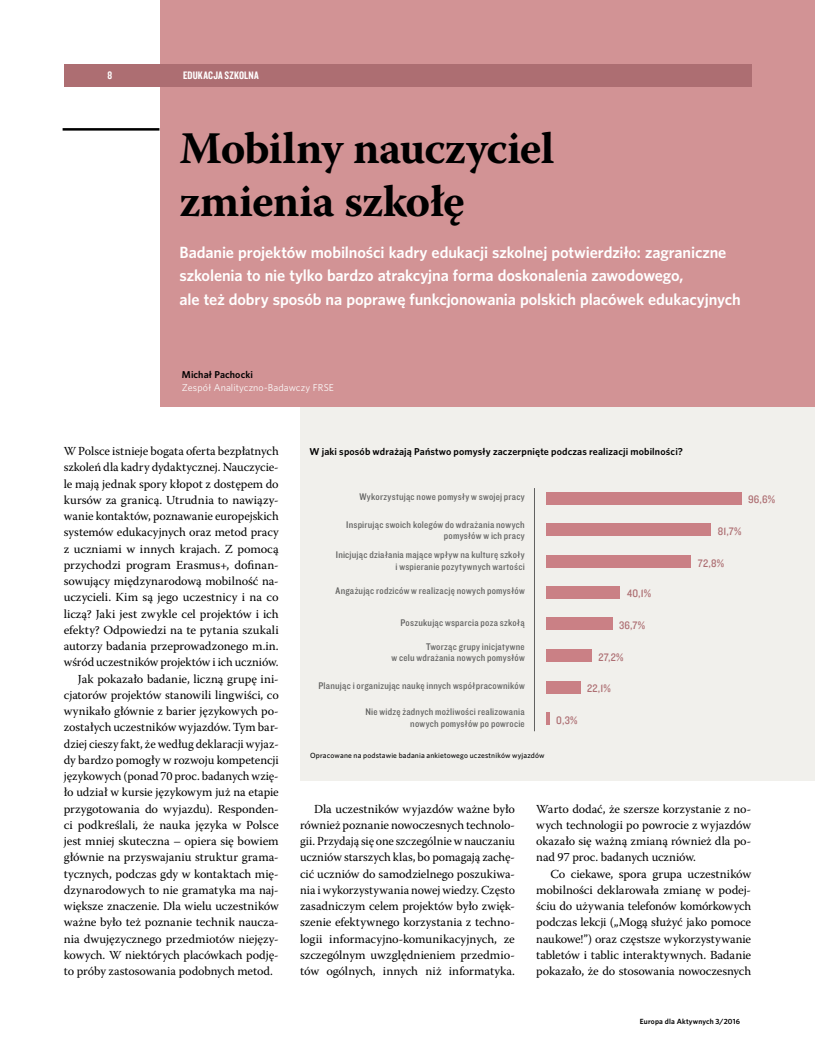
<style>
.page{position:relative;width:815px;height:1063px;background:#fff}
.page>*{position:absolute;margin:0;border:0;box-sizing:border-box;transform-origin:0 0}
.t1{font:700 45px/53.8px "Warnock Pro";letter-spacing:-.02em;color:#000}
.t2{font:600 16.25px/23.8px "Whitney";letter-spacing:-.01em;color:#fff}
.t3{font:12.25px/16.2px "Warnock Pro";letter-spacing:-.005em;color:#000;text-align:justify}
.t4{font:11.25px "Knockout 30 Junior Welterwt";letter-spacing:.03em;color:#ad6e72}
.t5{font:11.25px "Knockout 49 Liteweight";letter-spacing:.015em;color:#fff}
.t6{font:10px/11.2px "Knockout 30 Junior Welterwt";letter-spacing:.02em;color:#616160;text-align:right}
.t7{font:600 10px "Whitney";letter-spacing:.015em;color:#000}
.t8{font:10px "Whitney";letter-spacing:.01em;color:#fcfbfa}
.t9{font:500 7.5px "Whitney";letter-spacing:.025em;color:#000}
.t10{font:600 7.5px "Whitney";letter-spacing:.02em;color:#000}
</style>
<div class="page">
<div style="left:300px;top:405px;width:515px;height:375px;background:#f1f0ec"></div>
<div style="left:161px;top:0;width:654px;height:406px;background:#d29395"></div>
<div style="left:64px;top:64px;width:687px;height:23px;background:#ad6e72"></div>
<hr style="left:63px;top:128px;width:96px;height:3px;background:#000">
<hr style="left:534px;top:488px;width:1px;height:243px;background:#616160">
<div style="left:546px;top:492px;width:195px;height:12px;background:#ca8085"></div>
<div style="left:546px;top:524px;width:165px;height:12px;background:#ca8085"></div>
<div style="left:546px;top:555px;width:145px;height:12px;background:#ca8085"></div>
<div style="left:546px;top:586px;width:74px;height:12px;background:#ca8085"></div>
<div style="left:546px;top:618px;width:66px;height:12px;background:#ca8085"></div>
<div style="left:546px;top:649px;width:46px;height:13px;background:#ca8085"></div>
<div style="left:546px;top:681px;width:34px;height:12px;background:#ca8085"></div>
<hr style="left:546px;top:712px;width:4px;height:13px;background:#ca8085">
<p class="t5" style="left:107px;top:68px;width:6px">8</p>
<p class="t5" style="left:183px;top:68px;width:77px">EDUKACJA SZKOLNA</p>
<h1 class="t1" style="left:180px;top:120px;width:376px">Mobilny nauczyciel zmienia szkołę</h1>
<p class="t2" style="left:180px;top:240px;width:563px">Badanie projektów mobilności kadry edukacji szkolnej potwierdziło: zagraniczne szkolenia to nie tylko bardzo atrakcyjna forma doskonalenia zawodowego,<br>ale też dobry sposób na poprawę funkcjonowania polskich placówek edukacyjnych</p>
<p class="t7" style="left:182px;top:367px;width:73px">Michał Pachocki</p>
<p class="t8" style="left:182px;top:381px;width:154px">Zespół Analityczno-Badawczy FRSE</p>
<p class="t3" style="left:64px;top:443px;width:216px">W Polsce istnieje bogata oferta bezpłatnych</p>
<p class="t3" style="left:64px;top:459px;width:216px">szkoleń dla kadry dydaktycznej. Nauczycie-</p>
<p class="t3" style="left:64px;top:475px;width:216px">le mają jednak spory kłopot z dostępem do</p>
<p class="t3" style="left:64px;top:491px;width:216px">kursów za granicą. Utrudnia to nawiązy-</p>
<p class="t3" style="left:64px;top:508px;width:216px">wanie kontaktów, poznawanie europejskich</p>
<p class="t3" style="left:64px;top:524px;width:216px">systemów edukacyjnych oraz metod pracy</p>
<p class="t3" style="left:64px;top:540px;width:216px">z uczniami w innych krajach. Z pomocą</p>
<p class="t3" style="left:64px;top:556px;width:216px">przychodzi program Erasmus+, dofinan-</p>
<p class="t3" style="left:64px;top:573px;width:216px">sowujący międzynarodową mobilność na-</p>
<p class="t3" style="left:64px;top:589px;width:216px">uczycieli. Kim są jego uczestnicy i na co</p>
<p class="t3" style="left:64px;top:605px;width:216px">liczą? Jaki jest zwykle cel projektów i ich</p>
<p class="t3" style="left:64px;top:621px;width:216px">efekty? Odpowiedzi na te pytania szukali</p>
<p class="t3" style="left:64px;top:638px;width:216px">autorzy badania przeprowadzonego m.in.</p>
<p class="t3" style="left:64px;top:654px;width:216px">wśród uczestników projektów i ich uczniów.</p>
<p class="t3" style="left:78px;top:670px;width:202px">Jak pokazało badanie, liczną grupę ini-</p>
<p class="t3" style="left:64px;top:686px;width:216px">cjatorów projektów stanowili lingwiści, co</p>
<p class="t3" style="left:64px;top:703px;width:216px">wynikało głównie z barier językowych po-</p>
<p class="t3" style="left:64px;top:719px;width:216px">zostałych uczestników wyjazdów. Tym bar-</p>
<p class="t3" style="left:64px;top:735px;width:216px">dziej cieszy fakt, że według deklaracji wyjaz-</p>
<p class="t3" style="left:64px;top:751px;width:216px">dy bardzo pomogły w rozwoju kompetencji</p>
<p class="t3" style="left:64px;top:768px;width:216px">językowych (ponad 70 proc. badanych wzię-</p>
<p class="t3" style="left:64px;top:784px;width:216px">ło udział w kursie językowym już na etapie</p>
<p class="t3" style="left:64px;top:800px;width:216px">przygotowania do wyjazdu). Responden-</p>
<p class="t3" style="left:64px;top:816px;width:216px">ci podkreślali, że nauka języka w Polsce</p>
<p class="t3" style="left:64px;top:833px;width:216px">jest mniej skuteczna – opiera się bowiem</p>
<p class="t3" style="left:64px;top:849px;width:216px">głównie na przyswajaniu struktur grama-</p>
<p class="t3" style="left:64px;top:865px;width:216px">tycznych, podczas gdy w kontaktach mię-</p>
<p class="t3" style="left:64px;top:881px;width:216px">dzynarodowych to nie gramatyka ma naj-</p>
<p class="t3" style="left:64px;top:898px;width:216px">większe znaczenie. Dla wielu uczestników</p>
<p class="t3" style="left:64px;top:914px;width:216px">ważne było też poznanie technik naucza-</p>
<p class="t3" style="left:64px;top:930px;width:216px">nia dwujęzycznego przedmiotów niejęzy-</p>
<p class="t3" style="left:64px;top:946px;width:216px">kowych. W niektórych placówkach podję-</p>
<p class="t3" style="left:64px;top:963px;width:211px">to próby zastosowania podobnych metod.</p>
<p class="t7" style="left:310px;top:445px;width:375px">W jaki sposób wdrażają Państwo pomysły zaczerpnięte podczas realizacji mobilności?</p>
<p class="t6" style="left:359px;top:490px;width:167px">Wykorzystując nowe pomysły w swojej pracy</p>
<p class="t6" style="left:346px;top:518px;width:180px">Inspirując swoich kolegów do wdrażania nowych pomysłów w ich pracy</p>
<p class="t6" style="left:336px;top:549px;width:190px">Inicjując działania mające wpływ na kulturę szkoły i wspieranie pozytywnych wartości</p>
<p class="t6" style="left:336px;top:585px;width:191px">Angażując rodziców w realizację nowych pomysłów</p>
<p class="t4" style="left:627px;top:586px;width:25px">40,1%</p>
<p class="t6" style="left:400px;top:617px;width:126px">Poszukując wsparcia poza szkołą</p>
<p class="t4" style="left:619px;top:618px;width:27px">36,7%</p>
<p class="t4" style="left:598px;top:649px;width:27px">27,2%</p>
<p class="t6" style="left:392px;top:641px;width:135px">Tworząc grupy inicjatywne<br>w celu wdrażania nowych pomysłów</p>
<p class="t6" style="left:318px;top:680px;width:208px">Planując i organizując naukę innych współpracowników</p>
<p class="t4" style="left:587px;top:681px;width:25px">22,1%</p>
<p class="t4" style="left:556px;top:713px;width:23px">0,3%</p>
<p class="t6" style="left:366px;top:706px;width:161px">Nie widzę żadnych możliwości realizowania nowych pomysłów po powrocie</p>
<p class="t9" style="left:310px;top:750px;width:236px">Opracowane na podstawie badania ankietowego uczestników wyjazdów</p>
<p class="t4" style="left:748px;top:492px;width:29px">96,6%</p>
<p class="t4" style="left:718px;top:524px;width:25px">81,7%</p>
<p class="t4" style="left:698px;top:555px;width:28px">72,8%</p>
<p class="t3" style="left:300px;top:800px;width:216px;text-indent:14px">Dla uczestników wyjazdów ważne było również poznanie nowoczesnych technolo&shy;gii. Przydają się one szczególnie w nauczaniu uczniów starszych klas, bo pomagają zachę&shy;cić uczniów do samodzielnego poszukiwa&shy;nia i wykorzystywania nowej wiedzy. Często zasadniczym celem projektów było zwięk&shy;szenie efektywnego korzystania z techno&shy;logii informacyjno-komunikacyjnych, ze szczególnym uwzględnieniem przedmio&shy;tów ogólnych, innych niż informatyka.</p>
<p class="t3" style="left:536px;top:800px;width:216px">Warto dodać, że szersze korzystanie z no&shy;wych technologii po powrocie z wyjazdów okazało się ważną zmianą również dla po&shy;nad 97 proc. badanych uczniów.</p>
<p class="t3" style="left:536px;top:865px;width:216px;text-indent:14px">Co ciekawe, spora grupa uczestników mobilności deklarowała zmianę w podej&shy;ściu do używania telefonów komórkowych podczas lekcji („Mogą służyć jako pomoce naukowe!”) oraz częstsze wykorzystywanie tabletów i tablic interaktywnych. Badanie pokazało, że do stosowania nowoczesnych</p>
<p class="t10" style="left:640px;top:1016px;width:102px">Europa dla Aktywnych 3/2016</p>
</div>
